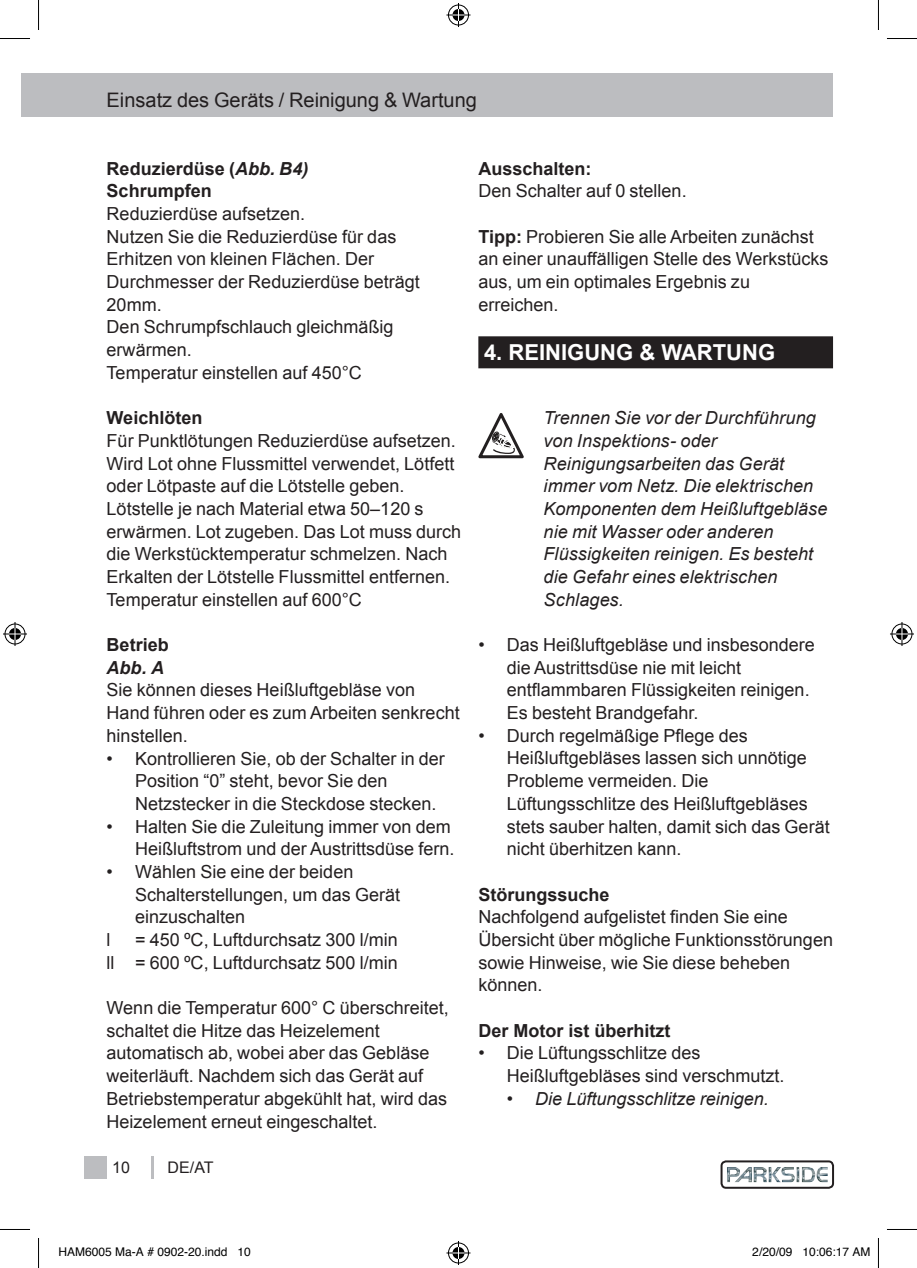
<style>
.page{position:relative;width:917px;height:1268px;background:#fff}
.page>*{position:absolute;margin:0;border:0;box-sizing:border-box;transform-origin:0 0}
.t1{font:700 22px "Arial";color:#fff}
.t2{font:20px "Arial";color:#231f20}
.t3{font:18px/22.6px "Arial";color:#231f20}
.t4{font:italic 18px/22.6px "Arial";letter-spacing:.005em;color:#231f20}
.t5{font:700 18px "Arial";color:#231f20}
.t6{font:16px "Arial";color:#231f20}
.t7{font:12px "Helvetica";color:#000}
.s1{font-weight:700}
.s2{font-weight:700;font-style:italic}
</style>
<div class="page">
<div style="left:84px;top:1156px;width:23px;height:22px;background:#bcbdc0"></div>
<hr style="left:151px;top:1156px;width:2px;height:22px;background:#bcbdc0">
<img style="left:780px;top:1167px;width:18px;height:15px">
<div style="left:720px;top:1160px;width:113px;height:28px;border:2px solid #231f20;border-radius:5px"></div>
<div style="left:21px;top:73px;width:811px;height:43px;background:#bcbdc0"></div>
<div style="left:478px;top:336px;width:354px;height:32px;background:#231f20"></div>
<svg style="left:478px;top:413px;width:45px;height:45px"></svg>
<hr style="left:0;top:38px;width:30px;height:1px;background:#000">
<hr style="left:886px;top:38px;width:30px;height:1px;background:#000">
<hr style="left:0;top:1229px;width:30px;height:1px;background:#000">
<hr style="left:886px;top:1229px;width:30px;height:1px;background:#000">
<hr style="left:38px;top:0;width:1px;height:30px;background:#000">
<hr style="left:38px;top:1238px;width:1px;height:30px;background:#000">
<hr style="left:877px;top:0;width:1px;height:30px;background:#000">
<hr style="left:877px;top:1238px;width:1px;height:30px;background:#000">
<svg style="left:446px;top:3px;width:24px;height:24px"></svg>
<svg style="left:446px;top:1241px;width:24px;height:24px"></svg>
<svg style="left:3px;top:622px;width:24px;height:24px"></svg>
<svg style="left:890px;top:622px;width:23px;height:24px"></svg>
<p class="t2" style="left:107px;top:86px;width:371px">Einsatz des Geräts / Reinigung &amp; Wartung</p>
<p class="t3" style="left:107px;top:157px;width:314px"><span class="s1">Reduzierdüse (</span><span class="s2">Abb. B4)<br></span><span class="s1">Schrumpfen<br></span>Reduzierdüse aufsetzen.<br>Nutzen Sie die Reduzierdüse für das<br>Erhitzen von kleinen Flächen. Der<br>Durchmesser der Reduzierdüse beträgt<br>20mm.<br>Den Schrumpfschlauch gleichmäßig erwärmen.<br>Temperatur einstellen auf 450°C</p>
<p class="t3" style="left:107px;top:407px;width:356px"><span class="s1">Weichlöten<br></span>Für Punktlötungen Reduzierdüse aufsetzen.<br>Wird Lot ohne Flussmittel verwendet, Lötfett oder Lötpaste auf die Lötstelle geben.<br>Lötstelle je nach Material etwa 50–120 s erwärmen. Lot zugeben. Das Lot muss durch die Werkstücktemperatur schmelzen. Nach Erkalten der Lötstelle Flussmittel entfernen.<br>Temperatur einstellen auf 600°C</p>
<p class="t3" style="left:107px;top:633px;width:354px"><span class="s1">Betrieb<br></span><span class="s2">Abb. A<br></span>Sie können dieses Heißluftgebläse von<br>Hand führen oder es zum Arbeiten senkrecht hinstellen.</p>
<p class="t3" style="left:135px;top:747px;width:311px;text-indent:-28px">• Kontrollieren Sie, ob der Schalter in der<br>Position “0” steht, bevor Sie den<br>Netzstecker in die Steckdose stecken.</p>
<p class="t3" style="left:107px;top:815px;width:349px;text-align:right">• Halten Sie die Zuleitung immer von dem<br>Heißluftstrom und der Austrittsdüse fern.</p>
<p class="t3" style="left:107px;top:860px;width:248px">• Wählen Sie eine der beiden</p>
<p class="t3" style="left:135px;top:883px;width:266px">Schalterstellungen, um das Gerät</p>
<p class="t3" style="left:135px;top:906px;width:112px">einzuschalten</p>
<p class="t3" style="left:107px;top:928px;width:5px">l</p>
<p class="t3" style="left:107px;top:928px;width:292px;text-align:right">= 450 ºC, Luftdurchsatz 300 l/min<br>ll = 600 ºC, Luftdurchsatz 500 l/min</p>
<p class="t3" style="left:107px;top:996px;width:343px">Wenn die Temperatur 600° C überschreitet, schaltet die Hitze das Heizelement automatisch ab, wobei aber das Gebläse weiterläuft. Nachdem sich das Gerät auf Betriebstemperatur abgekühlt hat, wird das Heizelement erneut eingeschaltet.</p>
<p class="t6" style="left:112px;top:1157px;width:19px">10</p>
<p class="t6" style="left:167px;top:1157px;width:47px">DE/AT</p>
<p class="t3" style="left:478px;top:157px;width:210px"><span class="s1">Ausschalten:<br></span>Den Schalter auf 0 stellen.</p>
<p class="t3" style="left:478px;top:225px;width:351px"><span class="s1">Tipp:</span> Probieren Sie alle Arbeiten zunächst an einer unauffälligen Stelle des Werkstücks aus, um ein optimales Ergebnis zu erreichen.</p>
<p class="t1" style="left:484px;top:337px;width:292px">4. REINIGUNG &amp; WARTUNG</p>
<p class="t4" style="left:543px;top:407px;width:285px">Trennen Sie vor der Durchführung von Inspektions- oder<br>Reinigungsarbeiten das Gerät immer vom Netz. Die elektrischen<br>Komponenten dem Heißluftgebläse nie mit Wasser oder anderen<br>Flüssigkeiten reinigen. Es besteht die Gefahr eines elektrischen<br>Schlages.</p>
<p class="t3" style="left:506px;top:633px;width:309px;text-indent:-28px">• Das Heißluftgebläse und insbesondere die Austrittsdüse nie mit leicht entflammbaren Flüssigkeiten reinigen.<br>Es besteht Brandgefahr.</p>
<p class="t3" style="left:506px;top:724px;width:324px;text-indent:-28px">• Durch regelmäßige Pflege des Heißluftgebläses lassen sich unnötige Probleme vermeiden. Die Lüftungsschlitze des Heißluftgebläses stets sauber halten, damit sich das Gerät nicht überhitzen kann.</p>
<p class="t3" style="left:478px;top:883px;width:356px"><span class="s1">Störungssuche<br></span>Nachfolgend aufgelistet finden Sie eine<br>Übersicht über mögliche Funktionsstörungen sowie Hinweise, wie Sie diese beheben können.</p>
<p class="t5" style="left:478px;top:1018px;width:194px">Der Motor ist überhitzt</p>
<p class="t3" style="left:506px;top:1042px;width:279px;text-indent:-28px">• Die Lüftungsschlitze des<br>Heißluftgebläses sind verschmutzt.</p>
<p class="t4" style="left:506px;top:1087px;width:263px">• Die Lüftungsschlitze reinigen.</p>
<p class="t7" style="left:59px;top:1243px;width:194px">HAM6005 Ma-A # 0902-20.indd 10</p>
<p class="t7" style="left:752px;top:1243px;width:120px">2/20/09 10:06:17 AM</p>
</div>
